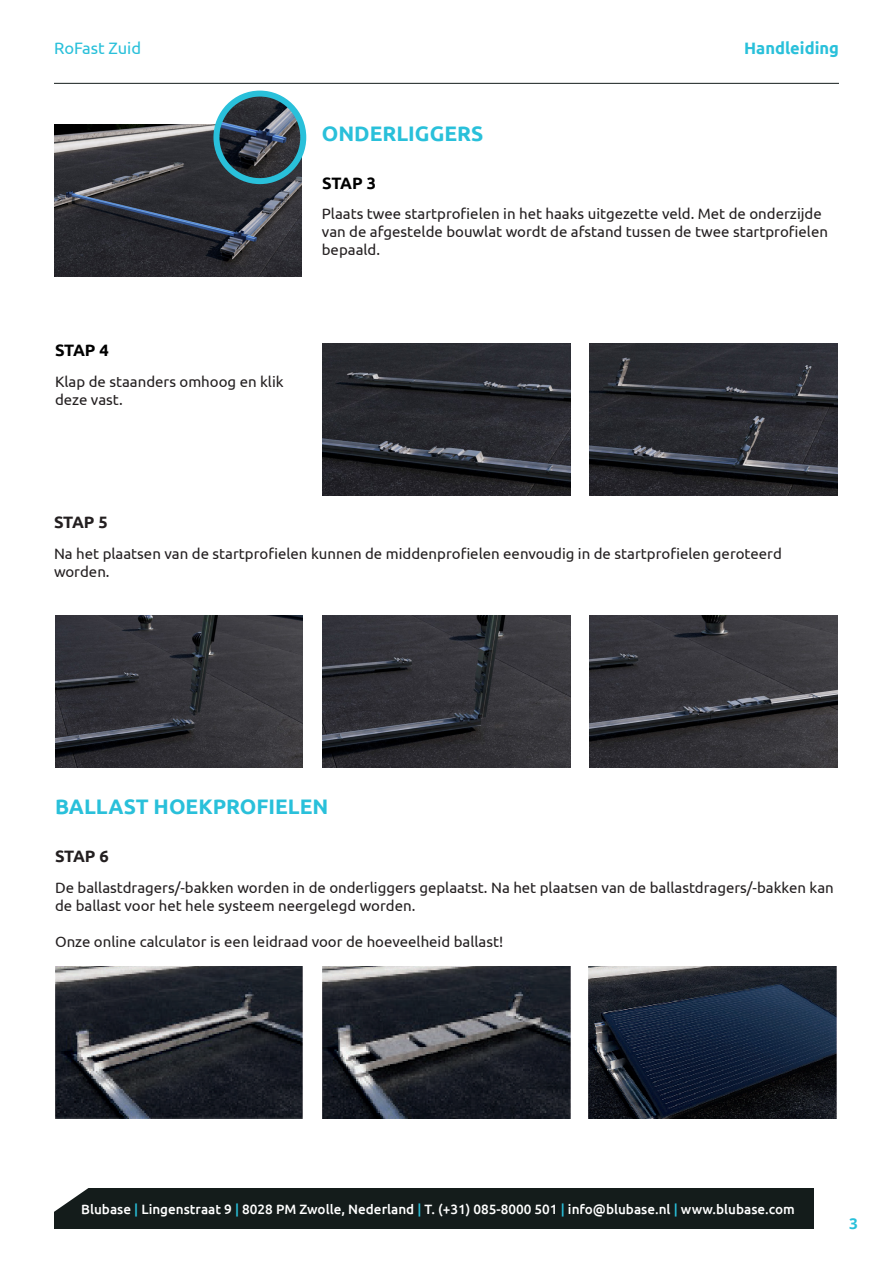
<style>
.page{position:relative;width:893px;height:1263px;background:#fff}
.page>*{position:absolute;margin:0;border:0;box-sizing:border-box;transform-origin:0 0}
.t1{font:700 21px "Ubuntu";color:#29c0da}
.t2{font:700 16.5px "Ubuntu";color:#29c0da}
.t3{font:16.5px "Ubuntu";color:#29c0da}
.t4{font:700 16.5px "Ubuntu";letter-spacing:-.02em;color:#231f20}
.t5{font:700 16.5px "Ubuntu";letter-spacing:-.02em;color:#000}
.t6{font:15px/18px "Ubuntu";color:#231f20}
.t7{font:700 15px "Open Sans";color:#29c0da}
.t8{font:500 13.5px "Ubuntu";color:#fff}
.s1{color:#29c0da}
</style>
<div class="page">
<hr style="left:54px;top:83px;width:785px;height:1px;background:#141c1b">
<img style="left:589px;top:344px;width:248px;height:152px">
<img style="left:322px;top:344px;width:248px;height:152px">
<img style="left:55px;top:615px;width:248px;height:152px">
<img style="left:322px;top:615px;width:248px;height:152px">
<img style="left:589px;top:615px;width:248px;height:152px">
<img style="left:54px;top:125px;width:248px;height:152px">
<img style="left:216px;top:94px;width:87px;height:87px;border-radius:44px">
<div style="left:213px;top:91px;width:93px;height:93px;border:6px solid #29c0da;border-radius:50%"></div>
<img style="left:55px;top:966px;width:248px;height:152px">
<img style="left:322px;top:966px;width:248px;height:152px">
<img style="left:589px;top:966px;width:247px;height:152px">
<div style="left:54px;top:1188px;width:759px;height:41px;background:#141c1b"></div>
<svg style="left:54px;top:1188px;width:35px;height:24px"></svg>
<p class="t3" style="left:54px;top:38px;width:89px">RoFast Zuid</p>
<p class="t2" style="left:744px;top:38px;width:96px">Handleiding</p>
<p class="t1" style="left:322px;top:121px;width:163px">ONDERLIGGERS</p>
<p class="t5" style="left:322px;top:173px;width:55px">STAP 3</p>
<p class="t5" style="left:55px;top:340px;width:55px">STAP 4</p>
<p class="t6" style="left:55px;top:372px;width:230px">Klap de staanders omhoog en klik deze vast.</p>
<p class="t6" style="left:322px;top:204px;width:508px">Plaats twee startprofielen in het haaks uitgezette veld. Met de onderzijde van de afgestelde bouwlat wordt de afstand tussen de twee startprofielen bepaald.</p>
<p class="t4" style="left:54px;top:512px;width:55px">STAP 5</p>
<p class="t6" style="left:54px;top:544px;width:729px">Na het plaatsen van de startprofielen kunnen de middenprofielen eenvoudig in de startprofielen geroteerd worden.</p>
<p class="t1" style="left:55px;top:794px;width:275px">BALLAST HOEKPROFIELEN</p>
<p class="t4" style="left:55px;top:846px;width:55px">STAP 6</p>
<p class="t6" style="left:55px;top:878px;width:780px">De ballastdragers/-bakken worden in de onderliggers geplaatst. Na het plaatsen van de ballastdragers/-bakken kan de ballast voor het hele systeem neergelegd worden.</p>
<p class="t6" style="left:55px;top:932px;width:450px">Onze online calculator is een leidraad voor de hoeveelheid ballast!</p>
<p class="t8" style="left:81px;top:1200px;width:715px">Blubase <span class="s1">|</span> Lingenstraat 9 <span class="s1">|</span> 8028 PM Zwolle, Nederland <span class="s1">|</span> T. (+31) 085-8000 501 <span class="s1">|</span> info@blubase.nl <span class="s1">|</span> www.blubase.com</p>
<p class="t7" style="left:849px;top:1212px;width:10px">3</p>
</div>
